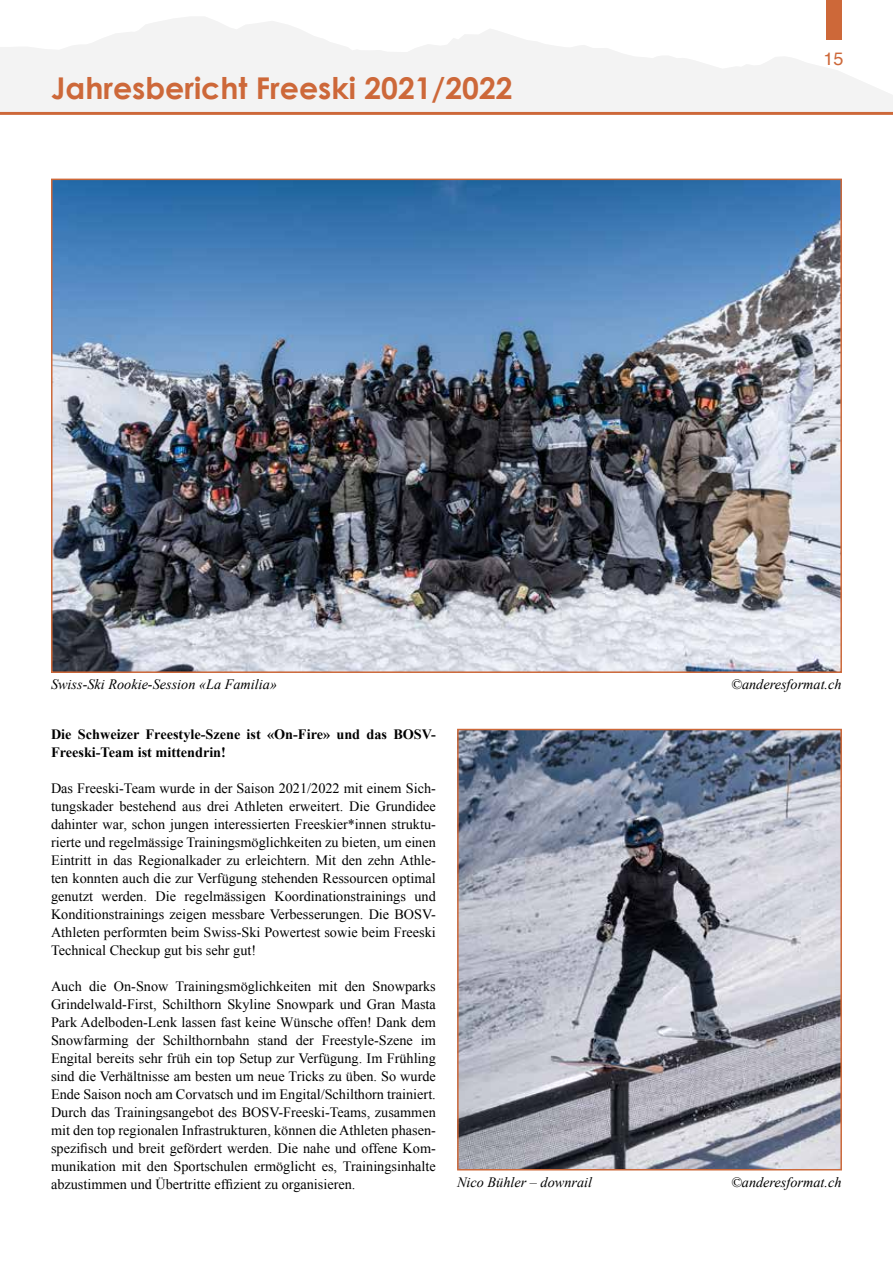
<style>
.page{position:relative;width:893px;height:1263px;background:#fff}
.page>*{position:absolute;margin:0;border:0;box-sizing:border-box;transform-origin:0 0}
.t1{font:700 30px "Century Gothic";color:#cd6839}
.t2{font:18px "Helvetica";color:#cd6839}
.t3{font:14.25px/18px "Times New Roman";color:#000;text-align:justify}
.t4{font:italic 14.25px "Times New Roman";color:#000}
.t5{font:700 14.25px/18px "Times New Roman";color:#000}
</style>
<div class="page">
<svg style="left:0;top:17px;width:893px;height:95px;fill:#f3f3f3"></svg>
<div style="left:826px;top:0;width:16px;height:40px;background:#cd6839"></div>
<svg style="left:0;top:112px;width:893px;height:3px;background:#cf6e41"></svg>
<img style="left:460px;top:732px;width:379px;height:435px">
<div style="left:457px;top:729px;width:385px;height:441px;border:2px solid #cd6839"></div>
<img style="left:54px;top:182px;width:785px;height:488px">
<h1 class="t1" style="left:51px;top:69px;width:463px">Jahresbericht Freeski 2021/2022</h1>
<p class="t2" style="left:823px;top:45px;width:22px">15</p>
<p class="t4" style="left:51px;top:675px;width:227px">Swiss-Ski Rookie-Session «La Familia»</p>
<p class="t4" style="left:731px;top:675px;width:112px">©anderesformat.ch</p>
<p class="t5" style="left:51px;top:725px;width:386px">Die Schweizer Freestyle-Szene ist «On-Fire» und das BOSV-<br>Freeski-Team ist mittendrin!</p>
<p class="t3" style="left:51px;top:779px;width:386px">Das Freeski-Team wurde in der Saison 2021/2022 mit einem Sich&shy;tungskader bestehend aus drei Athleten erweitert. Die Grundidee dahinter war, schon jungen interessierten Freeskier*innen struktu&shy;rierte und regelmässige Trainingsmöglichkeiten zu bieten, um einen Eintritt in das Regionalkader zu erleichtern. Mit den zehn Athle&shy;ten konnten auch die zur Verfügung stehenden Ressourcen optimal genutzt werden. Die regelmässigen Koordinationstrainings und Konditionstrainings zeigen messbare Verbesserungen. Die BOSV-Athleten performten beim Swiss-Ski Powertest sowie beim Freeski Technical Checkup gut bis sehr gut!</p>
<p class="t3" style="left:51px;top:977px;width:386px">Auch die On-Snow Trainingsmöglichkeiten mit den Snowparks Grindelwald-First, Schilthorn Skyline Snowpark und Gran Masta Park Adelboden-Lenk lassen fast keine Wünsche offen! Dank dem Snowfarming der Schilthornbahn stand der Freestyle-Szene im Engital bereits sehr früh ein top Setup zur Verfügung. Im Frühling sind die Verhältnisse am besten um neue Tricks zu üben. So wurde Ende Saison noch am Corvatsch und im Engital/Schilthorn trainiert.<br>Durch das Trainingsangebot des BOSV-Freeski-Teams, zusammen mit den top regionalen Infrastrukturen, können die Athleten phasen&shy;spezifisch und breit gefördert werden. Die nahe und offene Kom&shy;munikation mit den Sportschulen ermöglicht es, Trainingsinhalte abzustimmen und Übertritte effizient zu organisieren.</p>
<p class="t4" style="left:457px;top:1173px;width:136px">Nico Bühler – downrail</p>
<p class="t4" style="left:731px;top:1173px;width:112px">©anderesformat.ch</p>
</div>
